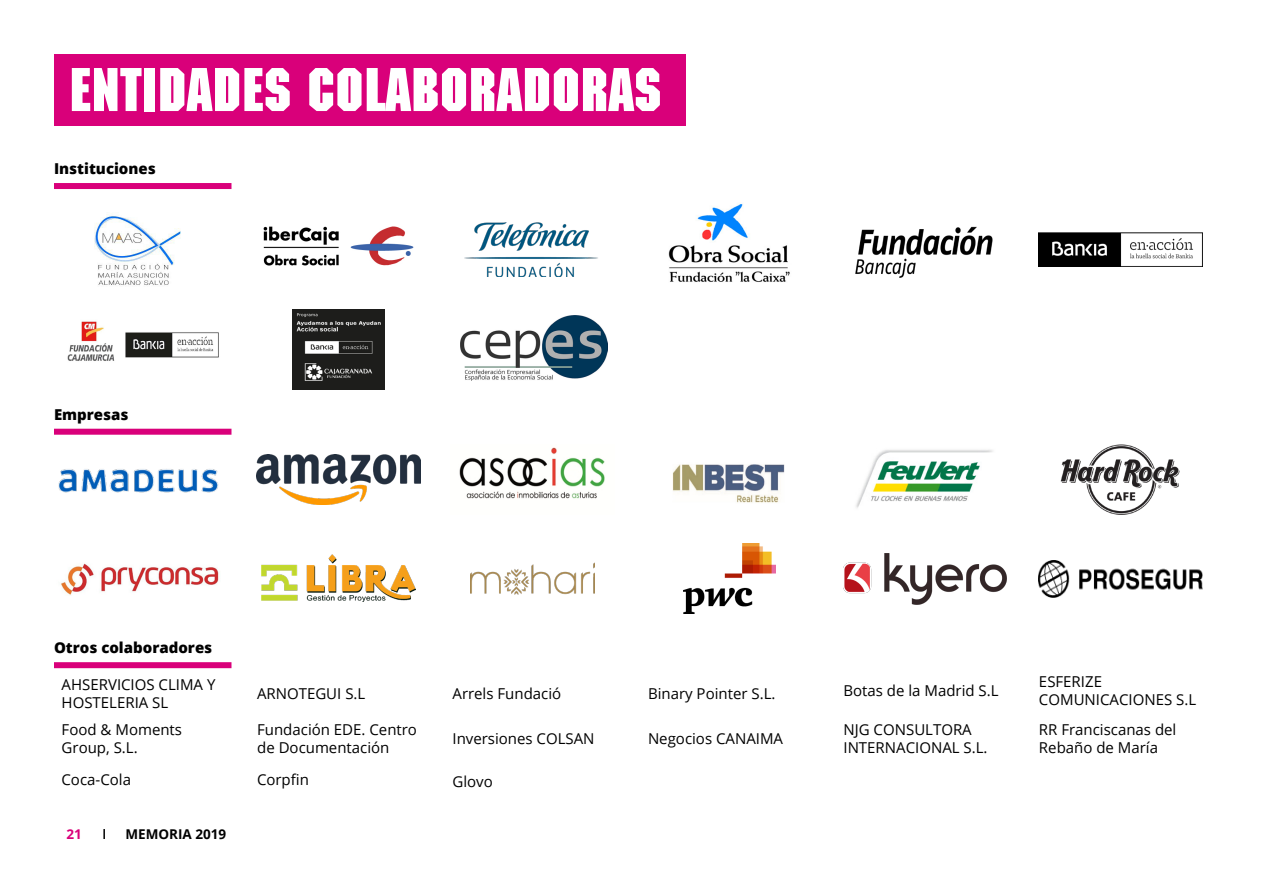
<style>
.page{position:relative;width:1263px;height:893px;background:#fff}
.page>*{position:absolute;margin:0;border:0;box-sizing:border-box;transform-origin:0 0}
.t1{font:700 60px "Machine Std";color:#fff}
.t2{font:15px/18px "Open Sans";color:#000}
.t3{font:800 15px "Open Sans";color:#000}
.t4{font:700 13.5px "Open Sans";color:#000}
.t5{font:700 13.5px "Open Sans";color:#d9007a}
</style>
<div class="page">
<svg style="left:103px;top:829px;width:2px;height:10px"></svg>
<div style="left:54px;top:54px;width:631px;height:71px;background:#d9007a"></div>
<div style="left:54px;top:429px;width:177px;height:6px;background:#d9007a"></div>
<div style="left:54px;top:662px;width:177px;height:6px;background:#d9007a"></div>
<img style="left:58px;top:469px;width:161px;height:24px">
<img style="left:61px;top:563px;width:159px;height:32px">
<img style="left:459px;top:447px;width:146px;height:52px">
<img style="left:471px;top:563px;width:123px;height:32px">
<img style="left:856px;top:450px;width:137px;height:58px">
<img style="left:843px;top:554px;width:163px;height:50px">
<img style="left:256px;top:455px;width:164px;height:49px">
<img style="left:261px;top:555px;width:154px;height:47px">
<img style="left:672px;top:464px;width:113px;height:39px">
<img style="left:683px;top:543px;width:92px;height:70px">
<img style="left:1061px;top:444px;width:118px;height:70px">
<img style="left:1038px;top:560px;width:164px;height:38px">
<div style="left:54px;top:183px;width:177px;height:6px;background:#d9007a"></div>
<img style="left:67px;top:321px;width:152px;height:40px">
<img style="left:855px;top:226px;width:138px;height:52px">
<img style="left:464px;top:222px;width:134px;height:55px">
<img style="left:263px;top:226px;width:151px;height:40px">
<img style="left:94px;top:214px;width:87px;height:71px">
<img style="left:292px;top:310px;width:92px;height:80px">
<img style="left:668px;top:204px;width:122px;height:78px">
<img style="left:1038px;top:233px;width:164px;height:33px">
<img style="left:460px;top:315px;width:147px;height:66px">
<p class="t1" style="left:69px;top:54px;width:594px">ENTIDADES COLABORADORAS</p>
<p class="t3" style="left:54px;top:157px;width:103px">Instituciones</p>
<p class="t3" style="left:54px;top:403px;width:76px">Empresas</p>
<p class="t3" style="left:54px;top:636px;width:160px">Otros colaboradores</p>
<p class="t2" style="left:62px;top:675px;width:155px">AHSERVICIOS CLIMA Y<br>HOSTELERIA SL</p>
<p class="t2" style="left:843px;top:681px;width:157px">Botas de la Madrid S.L</p>
<p class="t2" style="left:452px;top:729px;width:144px">Inversiones COLSAN</p>
<p class="t2" style="left:1039px;top:672px;width:159px">ESFERIZE<br>COMUNICACIONES S.L</p>
<p class="t2" style="left:452px;top:684px;width:110px">Arrels Fundació</p>
<p class="t2" style="left:648px;top:684px;width:129px">Binary Pointer S.L.</p>
<p class="t2" style="left:257px;top:684px;width:110px">ARNOTEGUI S.L</p>
<p class="t2" style="left:257px;top:720px;width:161px">Fundación EDE. Centro de Documentación</p>
<p class="t2" style="left:1039px;top:720px;width:139px">RR Franciscanas del<br>Rebaño de María</p>
<p class="t2" style="left:62px;top:720px;width:122px">Food &amp; Moments<br>Group, S.L.</p>
<p class="t2" style="left:843px;top:720px;width:146px">NJG CONSULTORA<br>INTERNACIONAL S.L.</p>
<p class="t2" style="left:648px;top:729px;width:137px">Negocios CANAIMA</p>
<p class="t2" style="left:62px;top:771px;width:71px">Coca-Cola</p>
<p class="t2" style="left:257px;top:771px;width:53px">Corpfin</p>
<p class="t2" style="left:452px;top:772px;width:42px">Glovo</p>
<p class="t5" style="left:67px;top:824px;width:17px">21</p>
<p class="t4" style="left:125px;top:824px;width:102px">MEMORIA 2019</p>
</div>
